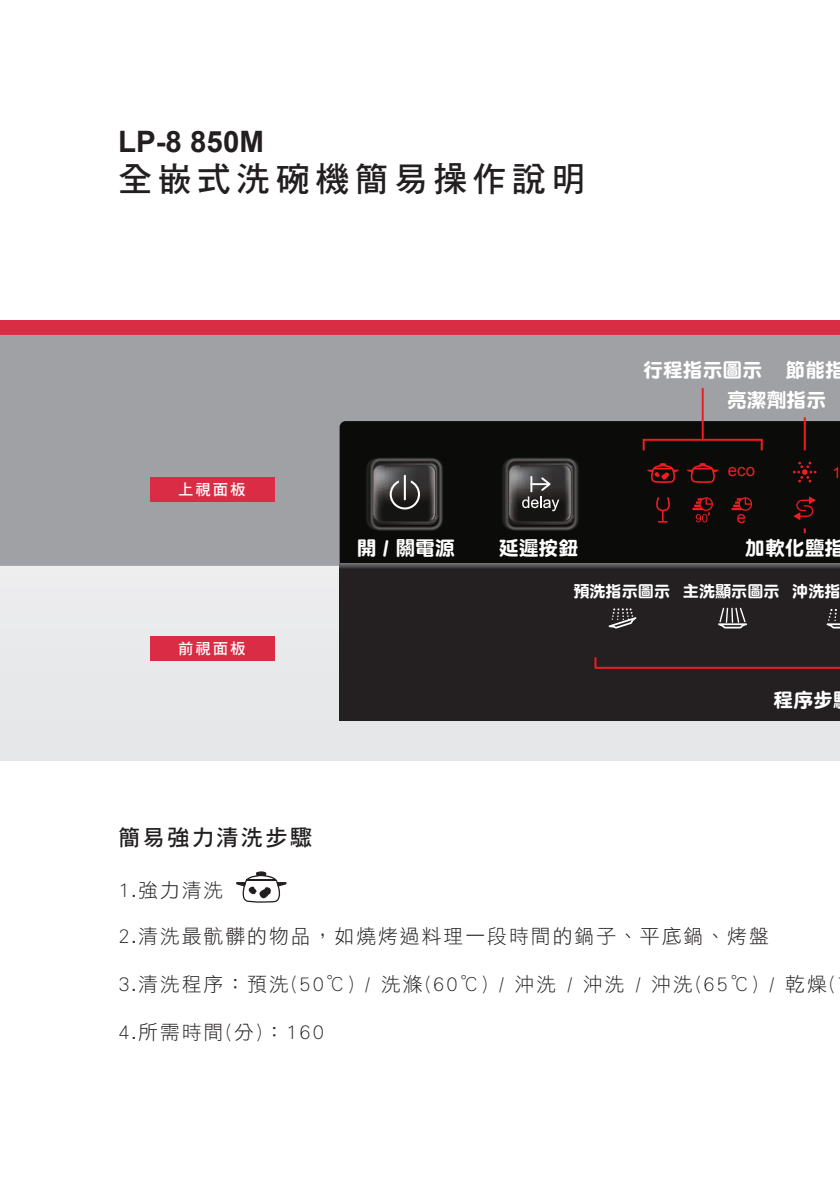
<style>
.page{position:relative;width:840px;height:1191px;background:#fff}
.page>*{position:absolute;margin:0;border:0;box-sizing:border-box;transform-origin:0 0}
.t1{font:34.2px "DF Hei Bd HKP BF";letter-spacing:.15em;color:#231f20}
.t2{font:700 29.4px "Arial";color:#231f20}
.t3{font:22.4px "DF Hei Bd HKP BF";letter-spacing:.1em;color:#231f20}
.t4{font:19.8px "DF Hei Lt HKP BF";letter-spacing:.1em;color:#231f20}
.t5{font:19.8px/29.4px "DF Yuan Std W9";color:#fff}
.t6{font:16.8px "Arial";color:#ee1d23}
.t7{font:16.4px "Arial";color:#ee1d23}
.t8{font:16.2px "DF Yuan Std W9";color:#fff}
.t9{font:15.4px "DF Hei Bd HKP BF";letter-spacing:.12em;color:#fff}
.t10{font:15.2px "Arial";color:#ee1d23}
</style>
<div class="page">
<div style="left:0;top:335px;width:839px;height:425px;background:#e7e8e9"></div>
<div style="left:0;top:320px;width:839px;height:16px;background:#da2c45"></div>
<div style="left:0;top:335px;width:839px;height:231px;background:#a0a1a5"></div>
<svg style="left:236px;top:871px;width:50px;height:31px"></svg>
<div style="left:339px;top:421px;width:500px;height:143px;background:#0b0c09"></div>
<img style="left:345px;top:436px;width:119px;height:115px">
<img style="left:348px;top:436px;width:115px;height:115px">
<svg style="left:371px;top:462px;width:67px;height:63px;background:#444242"></svg>
<img style="left:480px;top:436px;width:120px;height:115px">
<img style="left:483px;top:436px;width:115px;height:115px">
<svg style="left:506px;top:462px;width:67px;height:63px;background:#474545"></svg>
<svg style="left:686px;top:463px;width:32px;height:20px"></svg>
<svg style="left:647px;top:463px;width:31px;height:20px"></svg>
<svg style="left:792px;top:462px;width:24px;height:20px"></svg>
<svg style="left:654px;top:497px;width:16px;height:25px"></svg>
<svg style="left:793px;top:496px;width:22px;height:24px"></svg>
<svg style="left:692px;top:497px;width:20px;height:25px"></svg>
<svg style="left:731px;top:497px;width:20px;height:14px"></svg>
<div style="left:339px;top:564px;width:500px;height:156px;background:#242021"></div>
<svg style="left:826px;top:609px;width:14px;height:19px"></svg>
<svg style="left:718px;top:607px;width:28px;height:21px"></svg>
<svg style="left:608px;top:608px;width:28px;height:20px"></svg>
<hr style="left:701px;top:388px;width:2px;height:51px;background:#ee1d23">
<div style="left:642px;top:439px;width:120px;height:12px;border:2px solid #ee1d23"></div>
<svg style="left:594px;top:657px;width:245px;height:12px"></svg>
<hr style="left:803px;top:417px;width:2px;height:33px;background:#ee1d23">
<div style="left:151px;top:477px;width:124px;height:25px;background:#da2c45"></div>
<div style="left:151px;top:636px;width:124px;height:24px;background:#da2c45"></div>
<h2 class="t2" style="left:118px;top:122px;width:147px">LP-8 850M</h2>
<h1 class="t1" style="left:118px;top:162px;width:469px">全嵌式洗碗機簡易操作說明</h1>
<p class="t9" style="left:178px;top:482px;width:69px">上視面板</p>
<p class="t5" style="left:726px;top:355px;width:119px;text-indent:58px">節能指亮潔劑指示</p>
<p class="t5" style="left:643px;top:355px;width:120px">行程指示圖示</p>
<p class="t6" style="left:727px;top:459px;width:29px">eco</p>
<p class="t10" style="left:831px;top:463px;width:10px">1</p>
<p class="t7" style="left:736px;top:506px;width:11px">e</p>
<p class="t9" style="left:178px;top:641px;width:69px">前視面板</p>
<p class="t5" style="left:744px;top:533px;width:101px">加軟化鹽指</p>
<p class="t8" style="left:573px;top:582px;width:269px">預洗指示圖示 主洗顯示圖示 沖洗指</p>
<p class="t5" style="left:356px;top:533px;width:99px">開 / 關電源</p>
<p class="t5" style="left:498px;top:533px;width:81px">延遲按鈕</p>
<p class="t5" style="left:773px;top:685px;width:61px">程序步</p>
<p class="t3" style="left:118px;top:825px;width:196px">簡易強力清洗步驟</p>
<p class="t4" style="left:119px;top:880px;width:106px">1.強力清洗</p>
<p class="t4" style="left:119px;top:926px;width:651px">2.清洗最骯髒的物品，如燒烤過料理一段時間的鍋子、平底鍋、烤盤</p>
<p class="t4" style="left:119px;top:974px;width:718px">3.清洗程序：預洗(50℃) / 洗滌(60℃) / 沖洗 / 沖洗 / 沖洗(65℃) / 乾燥(</p>
<p class="t4" style="left:119px;top:1022px;width:207px">4.所需時間(分)：160</p>
</div>
